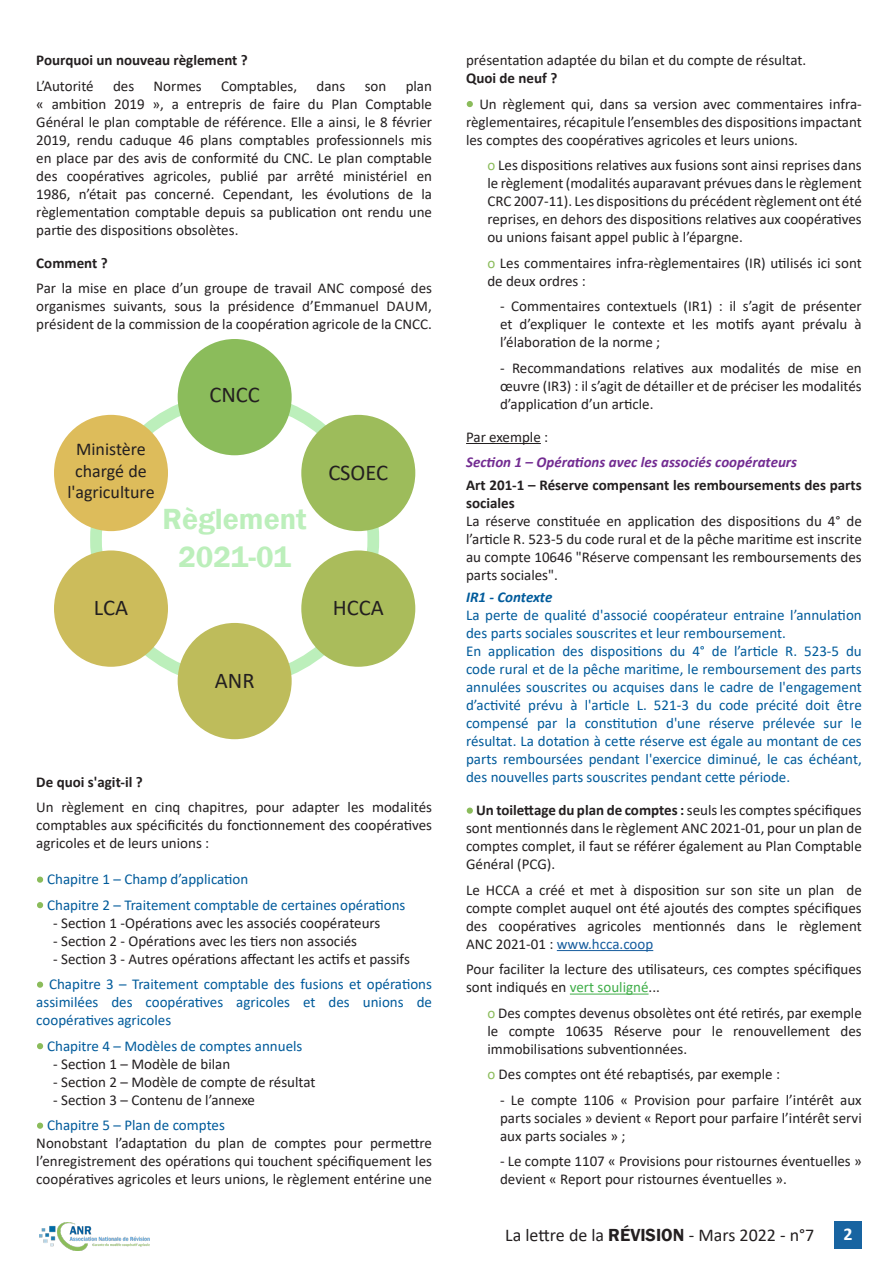
<style>
.page{position:relative;width:893px;height:1263px;background:#fff}
.page>*{position:absolute;margin:0;border:0;box-sizing:border-box;transform-origin:0 0}
.t1{font:600 30px "Franklin Gothic";color:#bcefbb}
.t2{font:22.5px "Calibri";color:#231f20}
.t3{font:18px/21.6px "Calibri";color:#231f20;text-align:center}
.t4{font:700 18px "Calibri";color:#fff}
.t5{font:15px/18px "Calibri";color:#231f20;text-align:justify}
.t6{font:15px/18px "Calibri";color:#005b9b;text-align:justify}
.t7{font:700 15px/18px "Calibri";color:#231f20}
.t8{font:italic 700 15px "Calibri";color:#722b91}
.t9{font:italic 700 15px "Calibri";color:#005b9b}
.s1{color:#8bbc5b}
.s2{font-weight:700}
.s3{color:#175d9e}
.s4{color:#40ae49}
.s5{font-family:"Franklin Gothic";font-weight:600}
</style>
<div class="page">
<hr style="left:466px;top:443px;width:75px;height:1px;background:#231f20">
<hr style="left:557px;top:950px;width:96px;height:1px;background:#175d9e">
<hr style="left:570px;top:993px;width:79px;height:1px;background:#40ae49">
<div style="left:835px;top:1221px;width:27px;height:28px;background:#1864a1"></div>
<img style="left:39px;top:1223px;width:111px;height:27px">
<div style="left:90px;top:392px;width:289px;height:295px;background:#bcefbb;border-radius:50%"></div>
<div style="left:102px;top:404px;width:265px;height:271px;background:#fff;border-radius:50%"></div>
<div style="left:178px;top:339px;width:114px;height:116px;background:#8bbc5b;border-radius:50%"></div>
<div style="left:301px;top:415px;width:114px;height:116px;background:#9dbc5b;border-radius:50%"></div>
<div style="left:54px;top:415px;width:114px;height:116px;background:#ddbc5b;border-radius:50%"></div>
<div style="left:178px;top:623px;width:114px;height:116px;background:#bebc5b;border-radius:50%"></div>
<div style="left:54px;top:550px;width:114px;height:117px;background:#ccbc5b;border-radius:50%"></div>
<div style="left:301px;top:550px;width:114px;height:117px;background:#aabc5b;border-radius:50%"></div>
<p class="t7" style="left:36px;top:51px;width:213px">Pourquoi un nouveau règlement ?</p>
<p class="t5" style="left:36px;top:76px;width:59px">L’Autorité</p>
<p class="t5" style="left:113px;top:76px;width:23px">des</p>
<p class="t5" style="left:154px;top:76px;width:50px">Normes</p>
<p class="t5" style="left:221px;top:76px;width:78px">Comptables,</p>
<p class="t5" style="left:316px;top:76px;width:30px">dans</p>
<p class="t5" style="left:365px;top:76px;width:23px">son</p>
<p class="t5" style="left:406px;top:76px;width:28px">plan</p>
<p class="t5" style="left:36px;top:94px;width:397px">« ambition 2019 », a entrepris de faire du Plan Comptable Général le plan comptable de référence. Elle a ainsi, le 8 février 2019, rendu caduque 46 plans comptables professionnels mis en place par des avis de conformité du CNC. Le plan comptable des coopératives agricoles, publié par arrêté ministériel en 1986, n’était pas concerné. Cependant, les évolutions de la règlementation comptable depuis sa publication ont rendu une partie des dispositions obsolètes.</p>
<p class="t7" style="left:36px;top:254px;width:73px">Comment ?</p>
<p class="t5" style="left:36px;top:279px;width:397px">Par la mise en place d’un groupe de travail ANC composé des organismes suivants, sous la présidence d’Emmanuel DAUM, président de la commission de la coopération agricole de la CNCC.</p>
<p class="t2" style="left:209px;top:379px;width:52px">CNCC</p>
<p class="t3" style="left:67px;top:438px;width:89px">Ministère chargé de l'agriculture</p>
<p class="t1" style="left:163px;top:501px;width:146px">Règlement</p>
<p class="t1" style="left:178px;top:538px;width:114px">2021-01</p>
<p class="t2" style="left:94px;top:592px;width:36px">LCA</p>
<p class="t2" style="left:328px;top:456px;width:61px">CSOEC</p>
<p class="t2" style="left:333px;top:592px;width:53px">HCCA</p>
<p class="t2" style="left:215px;top:665px;width:41px">ANR</p>
<p class="t7" style="left:36px;top:773px;width:108px">De quoi s'agit-il ?</p>
<p class="t5" style="left:36px;top:798px;width:397px">Un règlement en cinq chapitres, pour adapter les modalités comptables aux spécificités du fonctionnement des coopératives agricoles et de leurs unions :</p>
<p class="t6" style="left:36px;top:870px;width:214px"><span class="s1">•</span> Chapitre 1 – Champ d’application</p>
<p class="t6" style="left:36px;top:895px;width:371px"><span class="s1">•</span> Chapitre 2 – Traitement comptable de certaines opérations</p>
<p class="t5" style="left:53px;top:913px;width:329px">- Section 1 -Opérations avec les associés coopérateurs</p>
<p class="t5" style="left:53px;top:931px;width:305px">- Section 2 - Opérations avec les tiers non associés</p>
<p class="t5" style="left:53px;top:949px;width:358px">- Section 3 - Autres opérations affectant les actifs et passifs</p>
<p class="t6" style="left:36px;top:975px;width:397px"><span class="s1">•</span> Chapitre 3 – Traitement comptable des fusions et opérations assimilées des coopératives agricoles et des unions de coopératives agricoles</p>
<p class="t6" style="left:36px;top:1036px;width:268px"><span class="s1">•</span> Chapitre 4 – Modèles de comptes annuels</p>
<p class="t5" style="left:53px;top:1054px;width:178px">- Section 1 – Modèle de bilan</p>
<p class="t5" style="left:53px;top:1072px;width:264px">- Section 2 – Modèle de compte de résultat</p>
<p class="t5" style="left:53px;top:1090px;width:203px">- Section 3 – Contenu de l’annexe</p>
<p class="t6" style="left:36px;top:1116px;width:190px"><span class="s1">•</span> Chapitre 5 – Plan de comptes</p>
<p class="t5" style="left:36px;top:1134px;width:397px">Nonobstant l’adaptation du plan de comptes pour permettre l’enregistrement des opérations qui touchent spécifiquement les coopératives agricoles et leurs unions, le règlement entérine une</p>
<p class="t5" style="left:466px;top:51px;width:342px">présentation adaptée du bilan et du compte de résultat.</p>
<p class="t7" style="left:466px;top:69px;width:93px">Quoi de neuf ?</p>
<p class="t5" style="left:466px;top:94px;width:397px"><span class="s1">•</span> Un règlement qui, dans sa version avec commentaires infra&shy;règlementaires, récapitule l’ensembles des dispositions impactant les comptes des coopératives agricoles et leurs unions.</p>
<p class="t5" style="left:487px;top:156px;width:376px"><span class="s1">o</span> Les dispositions relatives aux fusions sont ainsi reprises dans le règlement (modalités auparavant prévues dans le règlement CRC 2007-11). Les dispositions du précédent règlement ont été reprises, en dehors des dispositions relatives aux coopératives ou unions faisant appel public à l’épargne.</p>
<p class="t5" style="left:487px;top:253px;width:376px"><span class="s1">o</span> Les commentaires infra-règlementaires (IR) utilisés ici sont de deux ordres :</p>
<p class="t5" style="left:500px;top:297px;width:363px">- Commentaires contextuels (IR1) : il s’agit de présenter et d’expliquer le contexte et les motifs ayant prévalu à l’élaboration de la norme ;</p>
<p class="t5" style="left:500px;top:358px;width:363px">- Recommandations relatives aux modalités de mise en œuvre (IR3) : il s’agit de détailler et de préciser les modalités d’application d’un article.</p>
<p class="t5" style="left:466px;top:427px;width:84px">Par exemple :</p>
<p class="t8" style="left:466px;top:452px;width:333px">Section 1 – Opérations avec les associés coopérateurs</p>
<p class="t7" style="left:466px;top:476px;width:397px">Art 201-1 – Réserve compensant les remboursements des parts sociales</p>
<p class="t5" style="left:466px;top:511px;width:397px">La réserve constituée en application des dispositions du 4° de l’article R. 523-5 du code rural et de la pêche maritime est inscrite au compte 10646 "Réserve compensant les remboursements des parts sociales".</p>
<p class="t9" style="left:466px;top:587px;width:88px">IR1 - Contexte</p>
<p class="t6" style="left:466px;top:606px;width:397px">La perte de qualité d'associé coopérateur entraine l’annulation des parts sociales souscrites et leur remboursement.</p>
<p class="t6" style="left:466px;top:642px;width:397px">En application des dispositions du 4° de l’article R. 523-5 du code rural et de la pêche maritime, le remboursement des parts annulées souscrites ou acquises dans le cadre de l'engagement d’activité prévu à l'article L. 521-3 du code précité doit être compensé par la constitution d'une réserve prélevée sur le résultat. La dotation à cette réserve est égale au montant de ces parts remboursées pendant l'exercice diminué, le cas échéant, des nouvelles parts souscrites pendant cette période.</p>
<p class="t5" style="left:466px;top:801px;width:397px"><span class="s1">•</span> <span class="s2">Un toilettage du plan de comptes :</span> seuls les comptes spécifiques sont mentionnés dans le règlement ANC 2021-01, pour un plan de comptes complet, il faut se référer également au Plan Comptable Général (PCG).</p>
<p class="t5" style="left:466px;top:880px;width:397px">Le HCCA a créé et met à disposition sur son site un plan de compte complet auquel ont été ajoutés des comptes spécifiques des coopératives agricoles mentionnés dans le règlement ANC 2021-01 : <span class="s3">www.hcca.coop</span></p>
<p class="t5" style="left:466px;top:960px;width:397px">Pour faciliter la lecture des utilisateurs, ces comptes spécifiques sont indiqués en <span class="s4">vert souligné</span>...</p>
<p class="t5" style="left:487px;top:1003px;width:376px"><span class="s1">o</span> Des comptes devenus obsolètes ont été retirés, par exemple le compte 10635 Réserve pour le renouvellement des immobilisations subventionnées.</p>
<p class="t5" style="left:487px;top:1065px;width:294px"><span class="s1">o</span> Des comptes ont été rebaptisés, par exemple :</p>
<p class="t5" style="left:500px;top:1090px;width:363px">- Le compte 1106 « Provision pour parfaire l’intérêt aux parts sociales » devient « Report pour parfaire l’intérêt servi aux parts sociales » ;</p>
<p class="t5" style="left:500px;top:1152px;width:363px">- Le compte 1107 « Provisions pour ristournes éventuelles » devient « Report pour ristournes éventuelles ».</p>
<p class="t3" style="left:505px;top:1223px;width:311px">La lettre de la <span class="s5">RÉVISION</span> - Mars 2022 - n°7</p>
<p class="t4" style="left:843px;top:1221px;width:11px">2</p>
</div>
